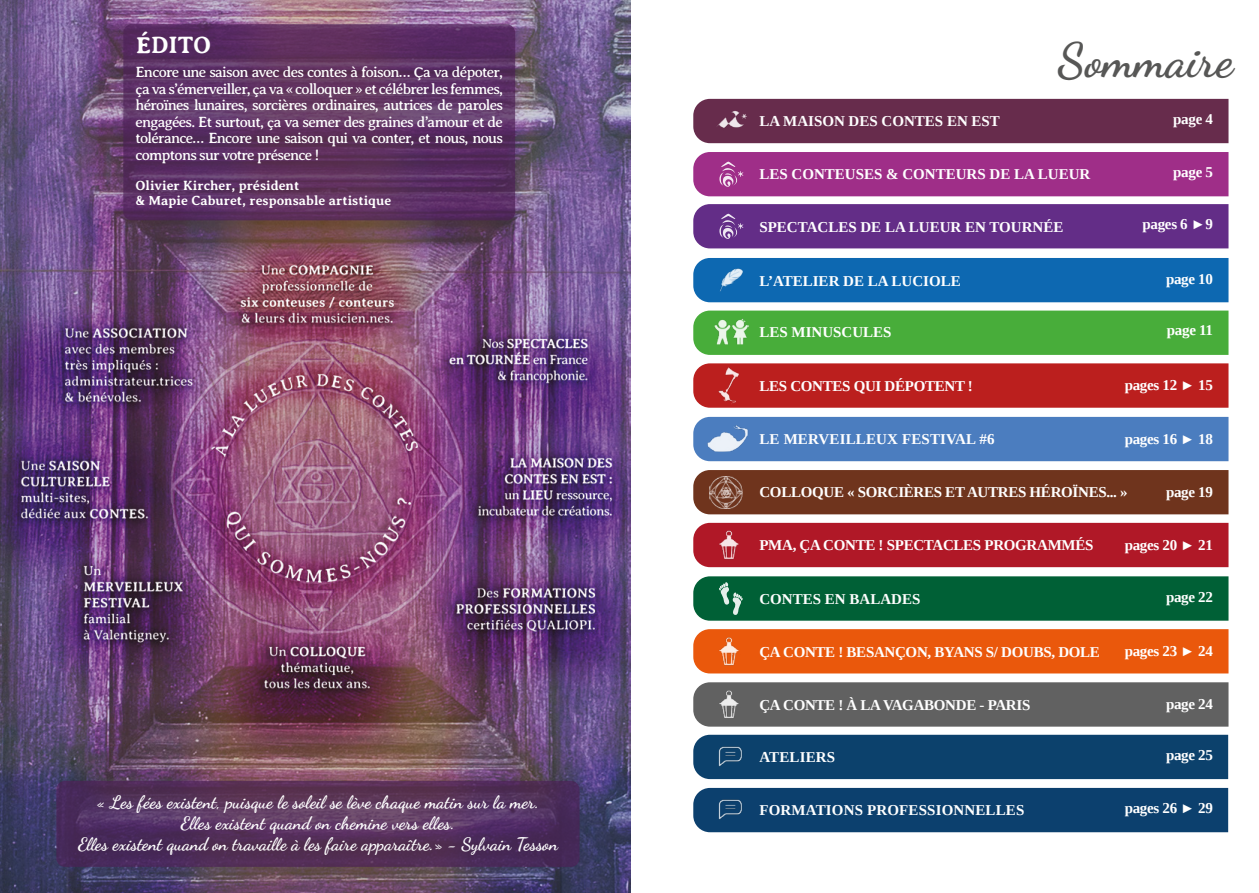
<style>
.page{position:relative;width:1259px;height:893px;background:#fff}
.page>*{position:absolute;margin:0;border:0;box-sizing:border-box;transform-origin:0 0}
.t1{font:700 48px "Dancing Script";color:#575756}
.t2{font:700 24px "Averia Serif Libre";color:#fff}
.t3{font:700 18px/21px "Dancing Script";color:#fff;text-align:center}
.t4{font:15px/16.5px "Averia Serif Libre";letter-spacing:-.05em;color:#fff;text-align:justify}
.t5{font:700 15px "Liberation Serif";letter-spacing:-.02em;color:#fff}
.t6{font:700 15px "Liberation Serif";color:#fff}
.t7{font:700 15px "Liberation Serif";letter-spacing:.01em;color:#fff}
.t8{font:700 13.5px/15px "Averia Serif Libre";color:#fff}
</style>
<div class="page">
<img style="left:0;top:0;width:630px;height:893px">
<div style="left:693px;top:152px;width:535px;height:44px;background:#9f2e88"></div>
<div style="left:693px;top:258px;width:535px;height:44px;background:#0d68b1"></div>
<img style="left:719px;top:264px;width:24px;height:33px">
<div style="left:693px;top:311px;width:535px;height:44px;background:#48ad3a"></div>
<img style="left:714px;top:317px;width:34px;height:28px">
<div style="left:693px;top:576px;width:535px;height:45px;background:#006036"></div>
<div style="left:693px;top:417px;width:535px;height:44px;background:#4b7dbf"></div>
<img style="left:702px;top:416px;width:49px;height:46px">
<div style="left:693px;top:523px;width:535px;height:44px;background:#b01827"></div>
<img style="left:713px;top:527px;width:34px;height:36px">
<div style="left:693px;top:735px;width:535px;height:44px;background:#0c416c"></div>
<img style="left:716px;top:746px;width:26px;height:21px">
<svg style="left:56px;top:781px;width:523px;height:86px;background:#53305a"></svg>
<div style="left:693px;top:99px;width:535px;height:44px;background:#672c4c"></div>
<img style="left:714px;top:108px;width:34px;height:25px">
<svg style="left:123px;top:24px;width:392px;height:196px;background:#5c3161"></svg>
<div style="left:693px;top:363px;width:535px;height:45px;background:#bb1f1e"></div>
<img style="left:715px;top:364px;width:27px;height:41px">
<div style="left:693px;top:470px;width:535px;height:44px;background:#6f341d"></div>
<img style="left:710px;top:476px;width:32px;height:33px">
<div style="left:693px;top:629px;width:535px;height:44px;background:#ea580c"></div>
<img style="left:713px;top:634px;width:34px;height:35px">
<div style="left:693px;top:682px;width:535px;height:45px;background:#616161"></div>
<img style="left:713px;top:687px;width:34px;height:35px">
<div style="left:693px;top:788px;width:535px;height:44px;background:#0c406e"></div>
<img style="left:716px;top:799px;width:26px;height:21px">
<div style="left:693px;top:204px;width:535px;height:44px;background:#632d87"></div>
<h2 class="t2" style="left:136px;top:32px;width:77px">ÉDITO</h2>
<p class="t4" style="left:135px;top:64px;width:369px">Encore une saison avec des contes à foison… Ça va dépoter, ça va s’émerveiller, ça va « colloquer » et célébrer les femmes, héroïnes lunaires, sorcières ordinaires, autrices de paroles engagées. Et surtout, ça va semer des graines d’amour et de tolérance… Encore une saison qui va conter, et nous, nous comptons sur votre présence !</p>
<p class="t8" style="left:135px;top:178px;width:257px">Olivier Kircher, président<br>&amp; Mapie Caburet, responsable artistique</p>
<p class="t3" style="left:78px;top:790px;width:481px">« Les fées existent, puisque le soleil se lève chaque matin sur la mer.<br>Elles existent quand on chemine vers elles.<br>Elles existent quand on travaille à les faire apparaître.» - Sylvain Tesson</p>
<h1 class="t1" style="left:1057px;top:23px;width:177px">Sommaire</h1>
<p class="t6" style="left:759px;top:111px;width:242px">LA MAISON DES CONTES EN EST</p>
<p class="t5" style="left:1173px;top:109px;width:41px">page 4</p>
<p class="t6" style="left:759px;top:164px;width:332px">LES CONTEUSES &amp; CONTEURS DE LA LUEUR</p>
<p class="t5" style="left:1173px;top:162px;width:41px">page 5</p>
<p class="t6" style="left:759px;top:216px;width:305px">SPECTACLES DE LA LUEUR EN TOURNÉE</p>
<p class="t5" style="left:1142px;top:214px;width:72px">pages 6 ►9</p>
<p class="t6" style="left:759px;top:271px;width:203px">L’ATELIER DE LA LUCIOLE</p>
<p class="t6" style="left:759px;top:322px;width:134px">LES MINUSCULES</p>
<p class="t5" style="left:1166px;top:269px;width:48px">page 10</p>
<p class="t5" style="left:1167px;top:320px;width:48px">page 11</p>
<p class="t5" style="left:759px;top:376px;width:215px">LES CONTES QUI DÉPOTENT !</p>
<p class="t5" style="left:1124px;top:375px;width:90px">pages 12 ► 15</p>
<p class="t7" style="left:759px;top:429px;width:237px">LE MERVEILLEUX FESTIVAL #6</p>
<p class="t5" style="left:1124px;top:429px;width:90px">pages 16 ► 18</p>
<p class="t5" style="left:759px;top:482px;width:370px">COLLOQUE « SORCIÈRES ET AUTRES HÉROÏNES... »</p>
<p class="t5" style="left:1166px;top:482px;width:48px">page 19</p>
<p class="t5" style="left:759px;top:535px;width:335px">PMA, ÇA CONTE ! SPECTACLES PROGRAMMÉS</p>
<p class="t6" style="left:759px;top:589px;width:162px">CONTES EN BALADES</p>
<p class="t5" style="left:1124px;top:535px;width:90px">pages 20 ► 21</p>
<p class="t5" style="left:1166px;top:587px;width:48px">page 22</p>
<p class="t5" style="left:759px;top:641px;width:342px">ÇA CONTE ! BESANÇON, BYANS S/ DOUBS, DOLE</p>
<p class="t5" style="left:1124px;top:641px;width:90px">pages 23 ► 24</p>
<p class="t5" style="left:759px;top:695px;width:272px">ÇA CONTE ! À LA VAGABONDE - PARIS</p>
<p class="t5" style="left:1166px;top:694px;width:48px">page 24</p>
<p class="t7" style="left:759px;top:747px;width:77px">ATELIERS</p>
<p class="t5" style="left:1166px;top:745px;width:48px">page 25</p>
<p class="t7" style="left:759px;top:800px;width:266px">FORMATIONS PROFESSIONNELLES</p>
<p class="t5" style="left:1124px;top:798px;width:90px">pages 26 ► 29</p>
</div>
